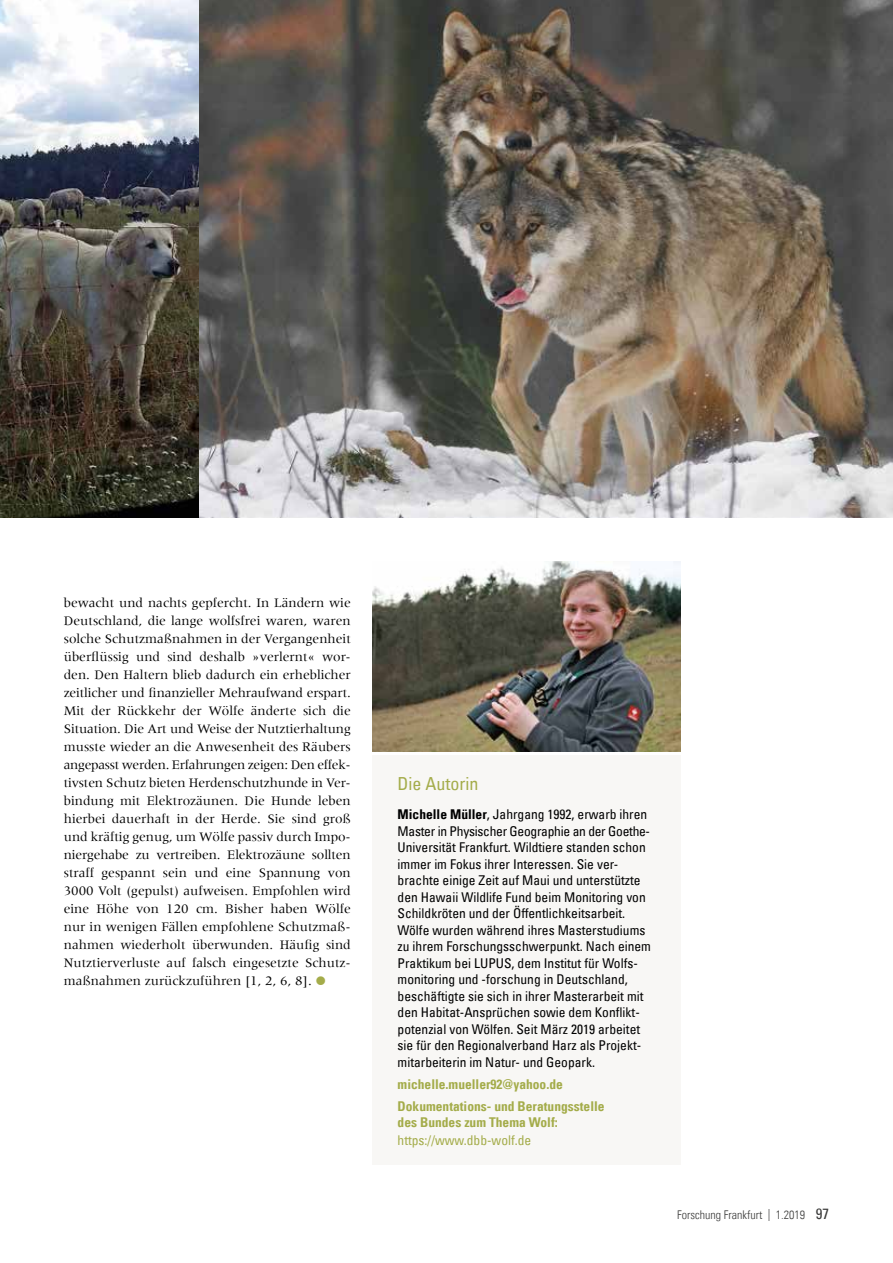
<style>
.page{position:relative;width:893px;height:1263px;background:#fff}
.page>*{position:absolute;margin:0;border:0;box-sizing:border-box;transform-origin:0 0}
.t1{font:condensed 18px "Univers Com 57";color:#a4ac4a}
.t2{font:13.5px/18px "Meridien";color:#000;text-align:justify}
.t3{font:condensed 13.5px/16.5px "Univers Com 57";color:#000}
.t4{font:13.5px/22.2px "Univers Com 67 Bold Cond";color:#a4ac4a}
.t5{font:condensed 13.5px "Univers Com 57";color:#a4ac4a}
.t6{font:12px "Univers Com 47 Light Cond";color:#3b3b3a}
.s1{font-family:"Univers Com 67 Bold Cond";font-stretch:normal}
.s2{font-family:"Univers Com 57";font-stretch:condensed;font-size:15px}
</style>
<div class="page">
<div style="left:372px;top:755px;width:308px;height:410px;background:#f8f7f5"></div>
<img style="left:372px;top:562px;width:308px;height:190px">
<img style="left:0;top:0;width:893px;height:517px">
<p class="t2" style="left:64px;top:594px;width:289px">bewacht und nachts gepfercht. In Ländern wie Deutschland, die lange wolfsfrei waren, waren solche Schutzmaßnahmen in der Vergangenheit überflüssig und sind deshalb »verlernt« wor&shy;den. Den Haltern blieb dadurch ein erheblicher zeitlicher und finanzieller Mehraufwand erspart.<br>Mit der Rückkehr der Wölfe änderte sich die Situation. Die Art und Weise der Nutztierhaltung musste wieder an die Anwesenheit des Räubers angepasst werden. Erfahrungen zeigen: Den effek&shy;tivsten Schutz bieten Herdenschutzhunde in Ver&shy;bindung mit Elektrozäunen. Die Hunde leben hierbei dauerhaft in der Herde. Sie sind groß und kräftig genug, um Wölfe passiv durch Impo&shy;niergehabe zu vertreiben. Elektrozäune sollten straff gespannt sein und eine Spannung von 3000 Volt (gepulst) aufweisen. Empfohlen wird eine Höhe von 120 cm. Bisher haben Wölfe nur in wenigen Fällen empfohlene Schutzmaß&shy;nahmen wiederholt überwunden. Häufig sind Nutztierverluste auf falsch eingesetzte Schutz&shy;maßnahmen zurückzuführen [1, 2, 6, 8].</p>
<h1 class="t1" style="left:398px;top:772px;width:82px">Die Autorin</h1>
<p class="t3" style="left:398px;top:806px;width:255px"><span class="s1">Michelle Müller</span>, Jahrgang 1992, erwarb ihren Master in Physischer Geographie an der Goethe-Universität Frankfurt. Wildtiere standen schon immer im Fokus ihrer Interessen. Sie ver&shy;brachte einige Zeit auf Maui und unterstützte den Hawaii Wildlife Fund beim Monitoring von Schildkröten und der Öffentlichkeitsarbeit.<br>Wölfe wurden während ihres Masterstudiums zu ihrem Forschungsschwerpunkt. Nach einem Praktikum bei LUPUS, dem Institut für Wolfs&shy;monitoring und -forschung in Deutschland, beschäftigte sie sich in ihrer Masterarbeit mit den Habitat-Ansprüchen sowie dem Konflikt&shy;potenzial von Wölfen. Seit März 2019 arbeitet sie für den Regionalverband Harz als Projekt&shy;mitarbeiterin im Natur- und Geopark.</p>
<p class="t4" style="left:398px;top:1073px;width:209px">michelle.mueller92@yahoo.de<br>Dokumentations- und Beratungsstelle</p>
<p class="t4" style="left:398px;top:1111px;width:162px">des Bundes zum Thema Wolf:</p>
<p class="t5" style="left:398px;top:1132px;width:135px">https://www.dbb-wolf.de</p>
<p class="t6" style="left:677px;top:1208px;width:153px">Forschung Frankfurt | 1.2019 <span class="s2">97</span></p>
</div>
